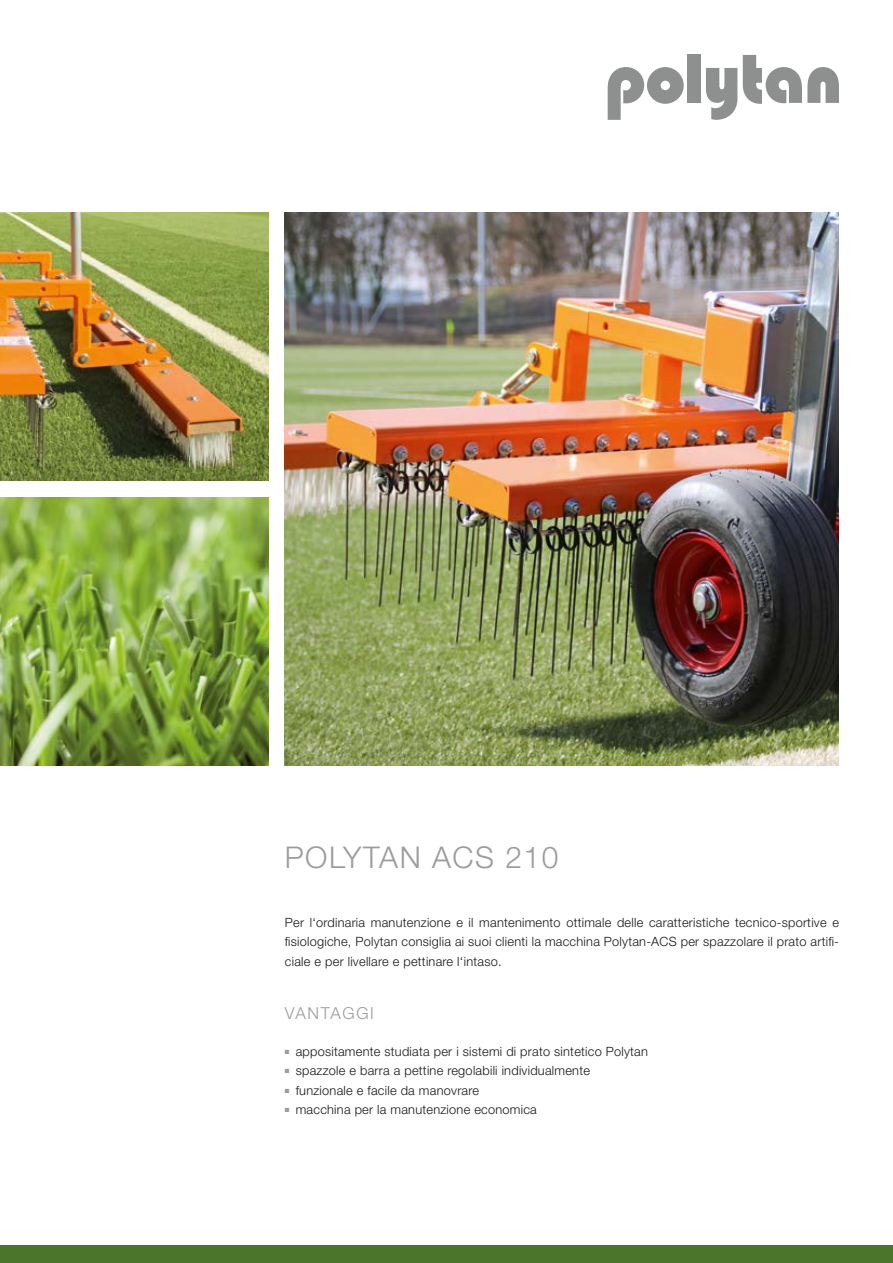
<style>
.page{position:relative;width:893px;height:1263px;background:#fff}
.page>*{position:absolute;margin:0;border:0;box-sizing:border-box;transform-origin:0 0}
.t1{font:300 30px "Helvetica Neue LT Std";letter-spacing:.05em;color:#9c9c9d}
.t2{font:300 16.5px "Helvetica Neue LT Std";letter-spacing:.1em;color:#9c9c9d}
.t3{font:300 12.75px/19.5px "Helvetica Neue LT Std";letter-spacing:.02em;color:#181716;text-align:justify}
</style>
<div class="page">
<div style="left:0;top:1246px;width:893px;height:17px;background:#4b752a"></div>
<img style="left:0;top:213px;width:268px;height:267px">
<img style="left:285px;top:213px;width:554px;height:552px">
<div style="left:688px;top:54px;width:13px;height:49px;background:#8e9090"></div>
<svg style="left:706px;top:68px;width:31px;height:52px"></svg>
<svg style="left:743px;top:55px;width:96px;height:49px"></svg>
<svg style="left:608px;top:67px;width:76px;height:53px"></svg>
<img style="left:0;top:497px;width:268px;height:268px">
<h1 class="t1" style="left:285px;top:839px;width:275px">POLYTAN ACS 210</h1>
<p class="t3" style="left:285px;top:912px;width:556px">Per l‘ordinaria manutenzione e il mantenimento ottimale delle caratteristiche tecnico-sportive e fisiologiche, Polytan consiglia ai suoi clienti la macchina Polytan-ACS per spazzolare il prato artifi&shy;ciale e per livellare e pettinare l‘intaso.</p>
<p class="t2" style="left:285px;top:1003px;width:91px">VANTAGGI</p>
<p class="t3" style="left:285px;top:1041px;width:365px"><sup>■</sup> appositamente studiata per i sistemi di prato sintetico Polytan</p>
<p class="t3" style="left:285px;top:1061px;width:307px"><sup>■</sup> spazzole e barra a pettine regolabili individualmente</p>
<p class="t3" style="left:285px;top:1080px;width:196px"><sup>■</sup> funzionale e facile da manovrare</p>
<p class="t3" style="left:285px;top:1100px;width:253px"><sup>■</sup> macchina per la manutenzione economica</p>
</div>
